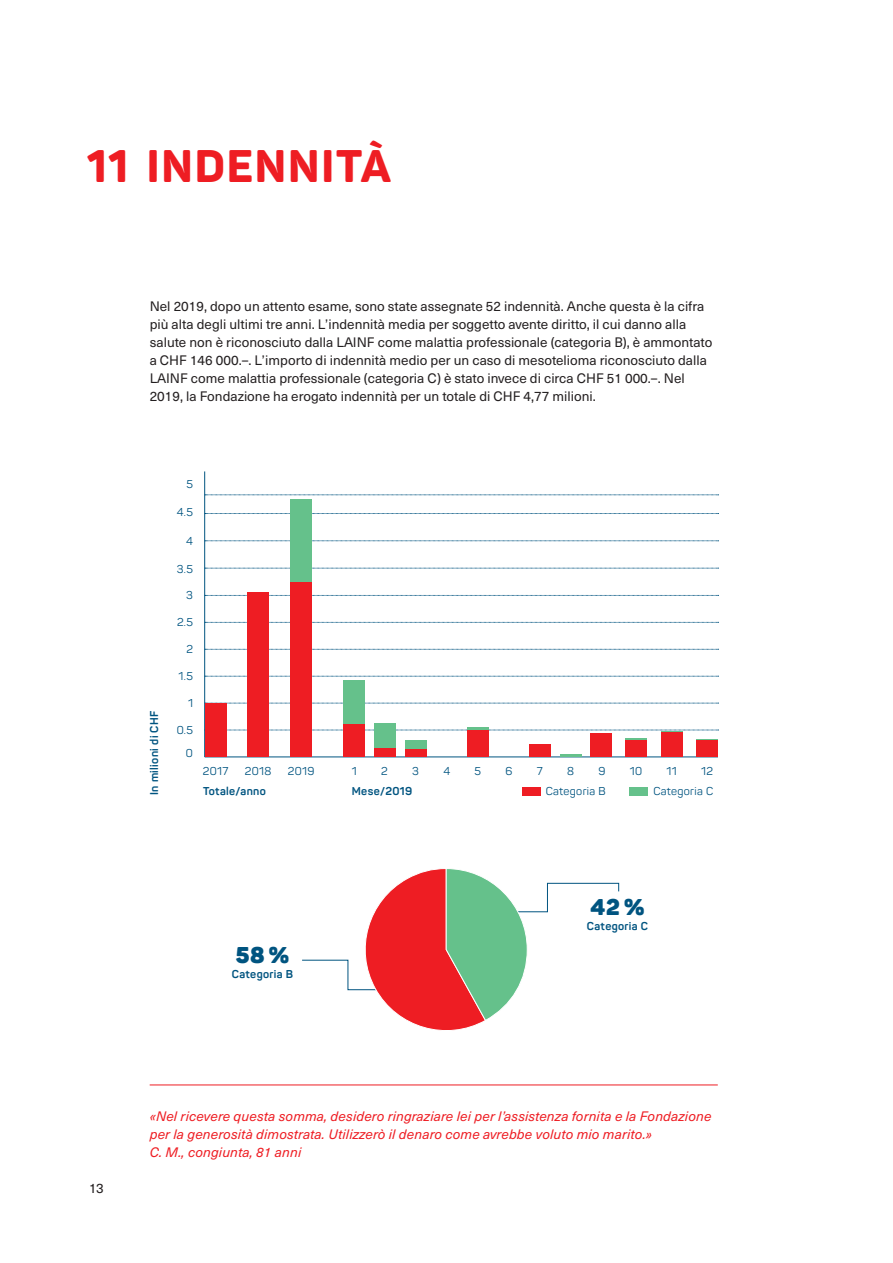
<style>
.page{position:relative;width:893px;height:1263px;background:#fff}
.page>*{position:absolute;margin:0;border:0;box-sizing:border-box;transform-origin:0 0}
.Seitentitel{font:800 45px "Panton";letter-spacing:.04em;color:#ee1d23}
.t1{font:900 22.5px "Panton";color:#005480}
.t2{font:13.5px/18px "Neue Haas Unica Pro";color:#231f20}
.t3{font:italic 13.5px/18px "Neue Haas Unica Pro";letter-spacing:.01em;color:#ee1d23}
.t4{font:11.25px "Panton";letter-spacing:.03em;color:#005480}
.t5{font:700 11.25px "Panton";letter-spacing:.03em;color:#005480}
</style>
<div class="page">
<hr style="left:150px;top:1085px;width:568px;height:1px;background:#ee1d23">
<hr style="left:204px;top:471px;width:1px;height:286px;background:#005480">
<hr style="left:205px;top:757px;width:513px;height:1px;background:#005480">
<svg style="left:226px;top:703px;width:493px;height:1px"></svg>
<svg style="left:205px;top:676px;width:514px;height:1px"></svg>
<svg style="left:205px;top:649px;width:514px;height:1px"></svg>
<svg style="left:205px;top:622px;width:514px;height:1px"></svg>
<svg style="left:205px;top:595px;width:514px;height:1px"></svg>
<svg style="left:205px;top:568px;width:514px;height:1px"></svg>
<svg style="left:205px;top:541px;width:514px;height:1px"></svg>
<svg style="left:205px;top:513px;width:514px;height:1px"></svg>
<svg style="left:205px;top:495px;width:514px;height:1px"></svg>
<div style="left:629px;top:787px;width:19px;height:9px;background:#65c18b"></div>
<div style="left:522px;top:787px;width:18px;height:9px;background:#ee1d23"></div>
<div style="left:205px;top:703px;width:21px;height:54px;background:#ee1d23"></div>
<div style="left:247px;top:593px;width:22px;height:164px;background:#ee1d23"></div>
<div style="left:291px;top:582px;width:21px;height:175px;background:#ee1d23"></div>
<div style="left:344px;top:723px;width:21px;height:34px;background:#ee1d23"></div>
<div style="left:374px;top:723px;width:21px;height:25px;background:#65c18b"></div>
<div style="left:374px;top:748px;width:21px;height:9px;background:#ee1d23"></div>
<div style="left:405px;top:748px;width:21px;height:9px;background:#ee1d23"></div>
<div style="left:625px;top:740px;width:22px;height:17px;background:#ee1d23"></div>
<div style="left:661px;top:732px;width:21px;height:25px;background:#ee1d23"></div>
<div style="left:696px;top:740px;width:22px;height:17px;background:#ee1d23"></div>
<div style="left:467px;top:730px;width:21px;height:27px;background:#ee1d23"></div>
<div style="left:529px;top:744px;width:21px;height:13px;background:#ee1d23"></div>
<div style="left:590px;top:733px;width:21px;height:24px;background:#ee1d23"></div>
<hr style="left:560px;top:754px;width:21px;height:3px;background:#65c18b">
<div style="left:405px;top:740px;width:21px;height:8px;background:#65c18b"></div>
<hr style="left:625px;top:738px;width:22px;height:2px;background:#65c18b">
<svg style="left:226px;top:730px;width:493px;height:2px"></svg>
<svg style="left:696px;top:739px;width:22px;height:1px"></svg>
<hr style="left:467px;top:727px;width:21px;height:3px;background:#65c18b">
<div style="left:344px;top:680px;width:21px;height:43px;background:#65c18b"></div>
<div style="left:291px;top:499px;width:21px;height:83px;background:#65c18b"></div>
<svg style="left:302px;top:868px;width:317px;height:163px"></svg>
<p class="Seitentitel" style="left:87px;top:138px;width:305px">11 INDENNITÀ</p>
<p class="t2" style="left:150px;top:297px;width:564px">Nel 2019, dopo un attento esame, sono state assegnate 52 indennità. Anche questa è la cifra più alta degli ultimi tre anni. L’indennità media per soggetto avente diritto, il cui danno alla salute non è riconosciuto dalla LAINF come malattia professionale (categoria B), è ammontato a CHF 146 000.–. L’importo di indennità medio per un caso di mesotelioma riconosciuto dalla LAINF come malattia professionale (categoria C) è stato invece di circa CHF 51 000.–. Nel 2019, la Fondazione ha erogato indennità per un totale di CHF 4,77 milioni.</p>
<p class="t4" style="left:186px;top:477px;width:8px">5</p>
<p class="t4" style="left:177px;top:505px;width:18px">4.5</p>
<p class="t4" style="left:186px;top:534px;width:8px">4</p>
<p class="t4" style="left:177px;top:562px;width:18px">3.5</p>
<p class="t4" style="left:186px;top:588px;width:8px">3</p>
<p class="t4" style="left:177px;top:615px;width:17px">2.5</p>
<p class="t4" style="left:186px;top:642px;width:8px">2</p>
<p class="t4" style="left:179px;top:669px;width:16px">1.5</p>
<p class="t5" style="left:147px;top:795px;width:86px;rotate:-90deg">In milioni di CHF</p>
<p class="t4" style="left:188px;top:696px;width:6px">1</p>
<p class="t4" style="left:177px;top:723px;width:18px">0.5</p>
<p class="t4" style="left:186px;top:746px;width:9px">0</p>
<p class="t4" style="left:203px;top:764px;width:27px">2017</p>
<p class="t4" style="left:245px;top:764px;width:28px">2018</p>
<p class="t4" style="left:288px;top:764px;width:28px">2019</p>
<p class="t5" style="left:203px;top:784px;width:64px">Totale/anno</p>
<p class="t4" style="left:352px;top:764px;width:6px">1</p>
<p class="t4" style="left:381px;top:764px;width:8px">2</p>
<p class="t4" style="left:412px;top:764px;width:8px">3</p>
<p class="t4" style="left:443px;top:764px;width:8px">4</p>
<p class="t4" style="left:475px;top:764px;width:8px">5</p>
<p class="t4" style="left:506px;top:764px;width:8px">6</p>
<p class="t4" style="left:537px;top:764px;width:7px">7</p>
<p class="t4" style="left:567px;top:764px;width:8px">8</p>
<p class="t4" style="left:598px;top:764px;width:8px">9</p>
<p class="t4" style="left:630px;top:764px;width:14px">10</p>
<p class="t4" style="left:666px;top:764px;width:12px">11</p>
<p class="t4" style="left:701px;top:764px;width:13px">12</p>
<p class="t5" style="left:352px;top:784px;width:62px">Mese/2019</p>
<p class="t4" style="left:546px;top:784px;width:61px">Categoria B</p>
<p class="t4" style="left:653px;top:784px;width:61px">Categoria C</p>
<p class="t1" style="left:236px;top:941px;width:55px">58%</p>
<p class="t5" style="left:232px;top:967px;width:63px">Categoria B</p>
<p class="t1" style="left:591px;top:893px;width:55px">42%</p>
<p class="t5" style="left:587px;top:919px;width:63px">Categoria C</p>
<p class="t2" style="left:89px;top:1179px;width:16px">13</p>
<p class="t3" style="left:150px;top:1107px;width:563px">«Nel ricevere questa somma, desidero ringraziare lei per l’assistenza fornita e la Fondazione per la generosità dimostrata. Utilizzerò il denaro come avrebbe voluto mio marito.»</p>
<p class="t3" style="left:150px;top:1143px;width:153px">C. M., congiunta, 81 anni</p>
</div>
